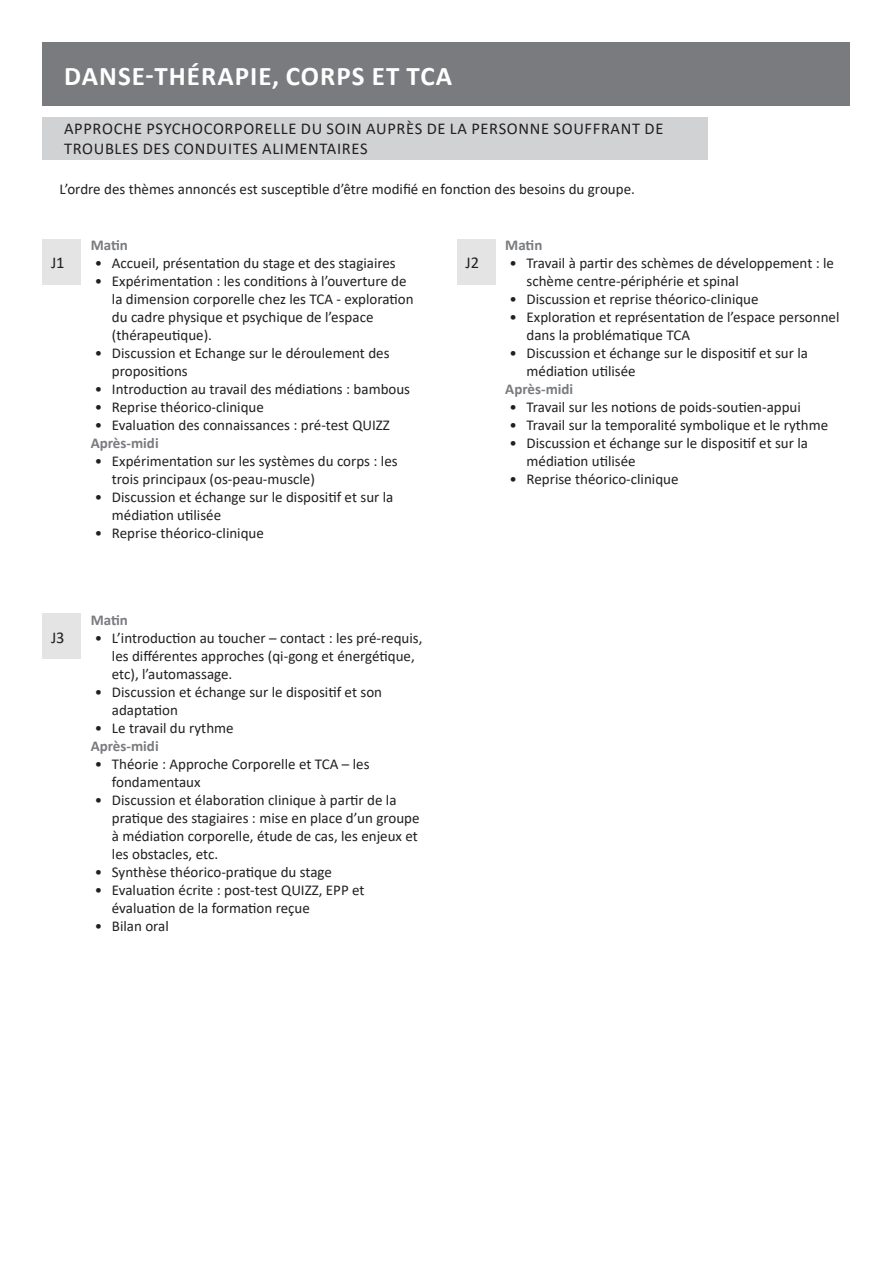
<style>
.page{position:relative;width:893px;height:1263px;background:#fff}
.page>*{position:absolute;margin:0;border:0;box-sizing:border-box;transform-origin:0 0}
.titre_1{font:700 27px "Calibri";letter-spacing:.04em;color:#fff}
.titre_2{font:16.5px/19.8px "Calibri";letter-spacing:.04em;color:#231f20}
.jour{font:16.5px "Calibri";color:#231f20}
.Texte_de_présentatio{font:15px/18px "Calibri";color:#231f20}
.Sous_étape{font:700 15px "Calibri";color:#797b7e}
.Puce_noire{font:700 15px "Calibri";color:#797b7e}
</style>
<div class="page">
<div style="left:43px;top:239px;width:38px;height:45px;background:#e4e4e5"></div>
<div style="left:457px;top:239px;width:38px;height:45px;background:#e4e4e5"></div>
<div style="left:43px;top:43px;width:807px;height:63px;background:#797b7e"></div>
<div style="left:43px;top:117px;width:665px;height:42px;background:#d1d2d4"></div>
<div style="left:43px;top:614px;width:38px;height:45px;background:#e4e4e5"></div>
<p class="titre_1" style="left:64px;top:56px;width:389px">DANSE-THÉRAPIE, CORPS ET TCA</p>
<p class="titre_2" style="left:64px;top:119px;width:601px">APPROCHE PSYCHOCORPORELLE DU SOIN AUPRÈS DE LA PERSONNE SOUFFRANT DE<br>TROUBLES DES CONDUITES ALIMENTAIRES</p>
<p class="Texte_de_présentatio" style="left:60px;top:180px;width:577px">L’ordre des thèmes annoncés est susceptible d’être modifié en fonction des besoins du groupe.</p>
<p class="Sous_étape" style="left:91px;top:234px;width:39px">Matin</p>
<p class="Texte_de_présentatio" style="left:95px;top:254px;width:302px">• Accueil, présentation du stage et des stagiaires</p>
<p class="Texte_de_présentatio" style="left:112px;top:272px;width:303px;text-indent:-17px">• Expérimentation : les conditions à l’ouverture de la dimension corporelle chez les TCA - exploration du cadre physique et psychique de l’espace (thérapeutique).</p>
<p class="Texte_de_présentatio" style="left:112px;top:344px;width:279px;text-indent:-17px">• Discussion et Echange sur le déroulement des propositions</p>
<p class="Texte_de_présentatio" style="left:95px;top:380px;width:317px">• Introduction au travail des médiations : bambous</p>
<p class="Texte_de_présentatio" style="left:95px;top:398px;width:171px">• Reprise théorico-clinique</p>
<p class="Texte_de_présentatio" style="left:95px;top:416px;width:296px">• Evaluation des connaissances : pré-test QUIZZ</p>
<p class="Sous_étape" style="left:91px;top:432px;width:70px">Après-midi</p>
<p class="Texte_de_présentatio" style="left:112px;top:452px;width:287px;text-indent:-17px">• Expérimentation sur les systèmes du corps : les trois principaux (os-peau-muscle)</p>
<p class="Texte_de_présentatio" style="left:112px;top:488px;width:283px;text-indent:-17px">• Discussion et échange sur le dispositif et sur la médiation utilisée</p>
<p class="Texte_de_présentatio" style="left:95px;top:524px;width:171px">• Reprise théorico-clinique</p>
<p class="jour" style="left:51px;top:251px;width:15px">J1</p>
<p class="jour" style="left:466px;top:251px;width:15px">J2</p>
<p class="Sous_étape" style="left:505px;top:234px;width:39px">Matin</p>
<p class="Texte_de_présentatio" style="left:526px;top:254px;width:309px;text-indent:-17px">• Travail à partir des schèmes de développement : le schème centre-périphérie et spinal</p>
<p class="Texte_de_présentatio" style="left:509px;top:290px;width:251px">• Discussion et reprise théorico-clinique</p>
<p class="Texte_de_présentatio" style="left:526px;top:308px;width:314px;text-indent:-17px">• Exploration et représentation de l’espace personnel dans la problématique TCA</p>
<p class="Texte_de_présentatio" style="left:526px;top:344px;width:283px;text-indent:-17px">• Discussion et échange sur le dispositif et sur la médiation utilisée</p>
<p class="Sous_étape" style="left:505px;top:378px;width:70px">Après-midi</p>
<p class="Texte_de_présentatio" style="left:509px;top:398px;width:293px">• Travail sur les notions de poids-soutien-appui</p>
<p class="Texte_de_présentatio" style="left:509px;top:416px;width:320px">• Travail sur la temporalité symbolique et le rythme</p>
<p class="Texte_de_présentatio" style="left:526px;top:434px;width:283px;text-indent:-17px">• Discussion et échange sur le dispositif et sur la médiation utilisée</p>
<p class="Texte_de_présentatio" style="left:509px;top:470px;width:171px">• Reprise théorico-clinique</p>
<p class="jour" style="left:51px;top:626px;width:15px">J3</p>
<p class="Sous_étape" style="left:91px;top:609px;width:39px">Matin</p>
<p class="Texte_de_présentatio" style="left:112px;top:629px;width:312px;text-indent:-17px">• L’introduction au toucher – contact : les pré-requis, les différentes approches (qi-gong et énergétique, etc), l’automassage.</p>
<p class="Texte_de_présentatio" style="left:112px;top:683px;width:272px;text-indent:-17px">• Discussion et échange sur le dispositif et son adaptation</p>
<p class="Texte_de_présentatio" style="left:95px;top:719px;width:140px">• Le travail du rythme</p>
<p class="Puce_noire" style="left:91px;top:735px;width:70px">Après-midi</p>
<p class="Texte_de_présentatio" style="left:112px;top:755px;width:259px;text-indent:-17px">• Théorie : Approche Corporelle et TCA – les fondamentaux</p>
<p class="Texte_de_présentatio" style="left:112px;top:791px;width:309px;text-indent:-17px">• Discussion et élaboration clinique à partir de la pratique des stagiaires : mise en place d’un groupe à médiation corporelle, étude de cas, les enjeux et les obstacles, etc.</p>
<p class="Texte_de_présentatio" style="left:95px;top:863px;width:239px">• Synthèse théorico-pratique du stage</p>
<p class="Texte_de_présentatio" style="left:112px;top:881px;width:254px;text-indent:-17px">• Evaluation écrite : post-test QUIZZ, EPP et évaluation de la formation reçue</p>
<p class="Texte_de_présentatio" style="left:95px;top:917px;width:75px">• Bilan oral</p>
</div>
